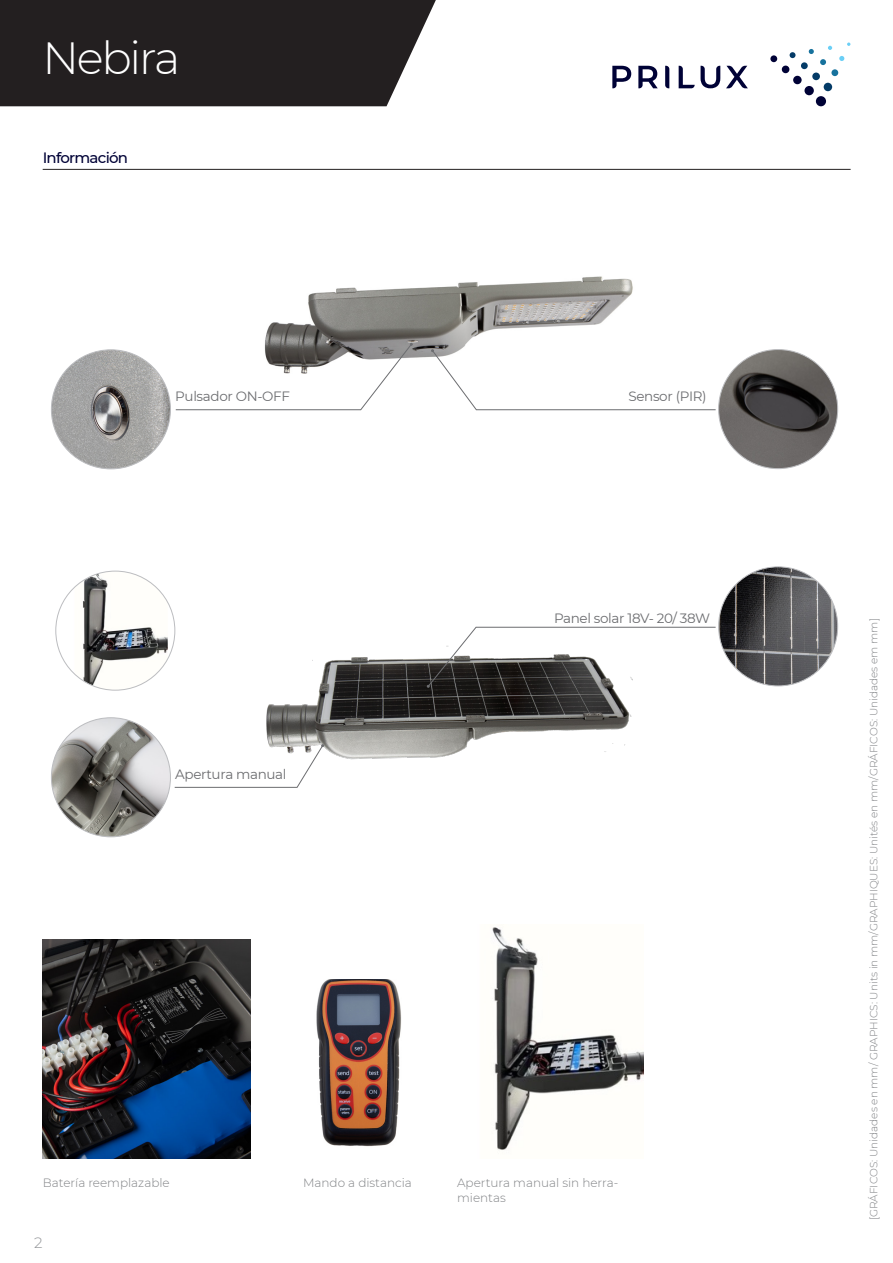
<style>
.page{position:relative;width:893px;height:1263px;background:#fff}
.page>*{position:absolute;margin:0;border:0;box-sizing:border-box;transform-origin:0 0}
.T2-Título_Sección{font:300 45px "Montserrat";letter-spacing:-.05em;color:#fff}
.Se1-Separador_Sección{font:500 15px "Montserrat";letter-spacing:-.05em;color:#000236}
.t1{font:300 15px "Montserrat";color:#939598}
.Ta3-Tabla_Texto{font:13.5px "Montserrat";letter-spacing:-.025em;color:#6c6d70}
.Ct2-Texto_Columna{font:300 12px/15px "Montserrat";color:#808285}
.t2{font:300 10.5px "Montserrat";color:#808285}
</style>
<div class="page">
<div style="left:816px;top:96px;width:10px;height:10px;background:#000236;border-radius:50%"></div>
<div style="left:804px;top:86px;width:10px;height:9px;background:#000236;border-radius:50%"></div>
<div style="left:793px;top:76px;width:9px;height:8px;background:#000236;border-radius:50%"></div>
<div style="left:824px;top:83px;width:8px;height:8px;background:#043b67;border-radius:50%"></div>
<div style="left:782px;top:66px;width:7px;height:7px;background:#000236;border-radius:50%"></div>
<div style="left:770px;top:55px;width:7px;height:7px;background:#000236;border-radius:50%"></div>
<div style="left:801px;top:62px;width:7px;height:7px;background:#043b67;border-radius:50%"></div>
<div style="left:831px;top:69px;width:7px;height:7px;background:#17729d;border-radius:50%"></div>
<svg style="left:790px;top:52px;width:5px;height:6px"></svg>
<svg style="left:820px;top:59px;width:6px;height:6px"></svg>
<svg style="left:809px;top:49px;width:5px;height:5px"></svg>
<svg style="left:839px;top:56px;width:5px;height:5px"></svg>
<svg style="left:828px;top:46px;width:4px;height:4px"></svg>
<div style="left:812px;top:73px;width:8px;height:7px;background:#043b67;border-radius:50%"></div>
<svg style="left:612px;top:66px;width:19px;height:22px"></svg>
<svg style="left:638px;top:66px;width:20px;height:22px"></svg>
<svg style="left:665px;top:66px;width:4px;height:22px"></svg>
<svg style="left:679px;top:66px;width:16px;height:22px"></svg>
<svg style="left:701px;top:66px;width:19px;height:22px"></svg>
<svg style="left:726px;top:66px;width:22px;height:22px"></svg>
<div style="left:0;top:0;width:436px;height:106px;background:#231f20"></div>
<hr style="left:43px;top:169px;width:808px;height:1px;background:#231f20">
<img style="left:240px;top:276px;width:424px;height:135px">
<img style="left:266px;top:657px;width:366px;height:103px">
<svg style="left:427px;top:626px;width:289px;height:62px"></svg>
<svg style="left:174px;top:744px;width:150px;height:44px"></svg>
<svg style="left:431px;top:349px;width:285px;height:61px"></svg>
<svg style="left:175px;top:343px;width:238px;height:67px"></svg>
<img style="left:43px;top:939px;width:207px;height:220px">
<img style="left:51px;top:350px;width:119px;height:119px;border-radius:60px">
<img style="left:51px;top:718px;width:119px;height:119px;border-radius:60px">
<img style="left:63px;top:571px;width:105px;height:119px">
<img style="left:719px;top:567px;width:119px;height:119px;border-radius:60px">
<img style="left:719px;top:350px;width:119px;height:119px;border-radius:60px">
<img style="left:316px;top:979px;width:85px;height:168px">
<img style="left:492px;top:927px;width:151px;height:223px">
<p class="T2-Título_Sección" style="left:43px;top:28px;width:139px">Nebira</p>
<p class="Se1-Separador_Sección" style="left:43px;top:147px;width:87px">Información</p>
<p class="Ta3-Tabla_Texto" style="left:175px;top:387px;width:116px">Pulsador ON-OFF</p>
<p class="Ta3-Tabla_Texto" style="left:628px;top:387px;width:80px">Sensor (PIR)</p>
<p class="Ta3-Tabla_Texto" style="left:175px;top:765px;width:113px">Apertura manual</p>
<p class="Ta3-Tabla_Texto" style="left:554px;top:608px;width:158px">Panel solar 18V- 20/ 38W</p>
<p class="Ct2-Texto_Columna" style="left:43px;top:1175px;width:128px">Batería reemplazable</p>
<p class="Ct2-Texto_Columna" style="left:303px;top:1175px;width:110px">Mando a distancia</p>
<p class="Ct2-Texto_Columna" style="left:457px;top:1175px;width:163px">Apertura manual sin herra&shy;mientas</p>
<h2 class="t1" style="left:34px;top:1232px;width:10px">2</h2>
<p class="t2" style="left:867px;top:1220px;width:604px;rotate:-90deg">[GRÁFICOS: Unidades en mm/ GRAPHICS: Units in mm/GRAPHIQUES: Unités en mm/GRÁFICOS: Unidades em mm]</p>
</div>
